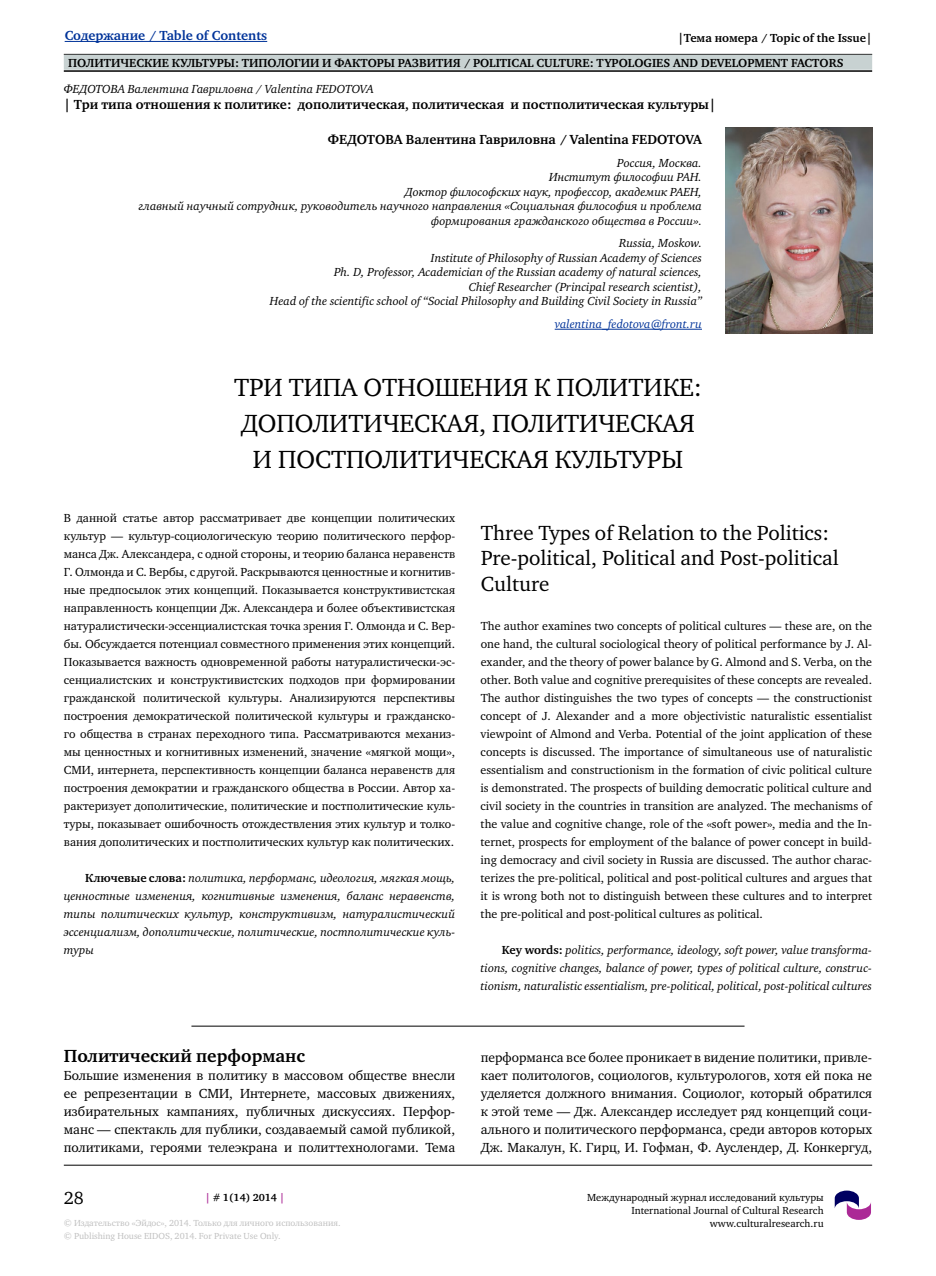
<style>
.page{position:relative;width:936px;height:1276px;background:#fff}
.page>*{position:absolute;margin:0;border:0;box-sizing:border-box;transform-origin:0 0}
.t1{font:25.5px "Charter C";letter-spacing:.12em;color:#000}
.t2{font:21px/25.2px "Charter C";color:#000}
.t3{font:700 18px "Charter C";color:#000}
.t4{font:18px "Charter C";color:#000}
.t5{font:13.5px/18px "Charter C";color:#000;text-align:justify}
.t6{font:700 13.5px "Charter C";color:#000}
.t7{font:700 13.5px "Charter C";color:#039}
.t8{font:12px/18px "Charter C";color:#000;text-align:justify}
.t9{font:italic 12px/14.4px "Charter C";color:#000;text-align:right}
.t10{font:700 12px "Charter C";color:#000}
.t11{font:italic 12px "Charter C";color:#039}
.t12{font:10.5px/12.6px "Charter C";color:#000;text-align:right}
.t13{font:700 10.5px "Charter C";letter-spacing:.005em;color:#000}
.t14{font:9px/12.8px "Charter C";color:#c0c0c0}
.s1{font-weight:700;font-style:normal}
.s2{color:#ab2996}
</style>
<div class="page">
<hr style="left:64px;top:54px;width:808px;height:1px;background:#000">
<div style="left:64px;top:55px;width:808px;height:15px;background:#c8d2d2"></div>
<hr style="left:64px;top:1165px;width:808px;height:1px;background:#000">
<hr style="left:64px;top:70px;width:808px;height:2px;background:#000">
<svg style="left:834px;top:1190px;width:37px;height:30px"></svg>
<hr style="left:65px;top:41px;width:202px;height:1px;background:#039">
<hr style="left:554px;top:329px;width:148px;height:1px;background:#039">
<hr style="left:191px;top:1026px;width:553px;height:1px;background:#000">
<img style="left:725px;top:128px;width:147px;height:206px">
<p class="t7" style="left:65px;top:28px;width:204px">Содержание / Table of Contents</p>
<p class="t10" style="left:678px;top:31px;width:196px">|Тема номера / Topic of the Issue|</p>
<p class="t10" style="left:68px;top:56px;width:777px">Политические культуры: типологии и факторы развития / Political Culture: Typologies and Development Factors</p>
<p class="t9" style="left:64px;top:82px;width:311px">ФЕДОТОВА Валентина Гавриловна / Valentina FEDOTOVA</p>
<p class="t6" style="left:64px;top:97px;width:653px">| Три типа отношения к политике: дополитическая, политическая и постполитическая культуры|</p>
<p class="t6" style="left:328px;top:132px;width:39px">ФЕДОТОВА</p>
<p class="t6" style="left:406px;top:132px;width:244px">Валентина Гавриловна / Valentina FEDOTOVA</p>
<p class="t9" style="left:138px;top:156px;width:565px">Россия, Москва.<br>Институт философии РАН.<br>Доктор философских наук, профессор, академик РАЕН,<br>главный научный сотрудник, руководитель научного направления «Социальная философия и проблема формирования гражданского общества в России».</p>
<p class="t9" style="left:270px;top:236px;width:433px">Russia, Moskow.<br>Institute of Philosophy of Russian Academy of Sciences<br>Ph. D, Professor, Academician of the Russian academy of natural sciences,<br>Chief Researcher (Principal research scientist),<br>Head of the scientific school of “Social Philosophy and Building Civil Society in Russia”</p>
<p class="t11" style="left:554px;top:317px;width:149px">valentina_fedotova@front.ru</p>
<h1 class="t1" style="left:234px;top:373px;width:45px">Трити</h1>
<h1 class="t1" style="left:323px;top:373px;width:305px">па отношения к полити</h1>
<h1 class="t1" style="left:662px;top:373px;width:41px">ке:</h1>
<h1 class="t1" style="left:241px;top:409px;width:107px">дополити</h1>
<h1 class="t1" style="left:382px;top:409px;width:181px">ческая, полити</h1>
<h1 class="t1" style="left:598px;top:409px;width:95px">ческая</h1>
<h1 class="t1" style="left:253px;top:445px;width:165px">и постполити</h1>
<h1 class="t1" style="left:452px;top:445px;width:232px">ческая культуры</h1>
<p class="t8" style="left:64px;top:509px;width:393px">В данной статье автор рассматривает две концепции политических культур — культур-социологическую теорию политического перфор&shy;манса Дж. Александера, с одной стороны, и теорию баланса неравенств Г. Олмонда и С . Вербы, с другой. Раскрываются ценностные и когнитив&shy;ные предпосылок этих концепций. Показывается конструктивистская направленность концепции Дж. Александера и более объективистская натуралистически-эссенциалистская точка зрения Г. Олмонда и С . Вер&shy;бы. Обсуждается потенциал совместного применения этих концепций.<br>Показывается важность одновременной работы натуралистически-эс&shy;сенциалистских и конструктивистских подходов при формировании гражданской политической культуры. Анализируются перспективы построения демократической политической культуры и гражданско&shy;го общества в странах переходного типа. Рассматриваются механиз&shy;мы ценностных и когнитивных изменений, значение «мягкой мощи», СМИ, интернета, перспективность концепции баланса неравенств для построения демократии и гражданского общества в России. Автор ха&shy;рактеризует дополитические, политические и постполитические куль&shy;туры, показывает ошибочность отождествления этих культур и толко&shy;вания дополитических и постполитических культур как политических.</p>
<p class="t9" style="left:64px;top:869px;width:393px;line-height:18px;text-align:justify;text-indent:21px"><span class="s1">Ключевые слова:</span> политика, перформанс, идеология, мягкая мощь, ценностные изменения, когнитивные изменения, баланс неравенств, типы политических культур, конструктивизм, натуралистический эссенциализм, дополитические, политические, постполитические куль&shy;туры</p>
<h3 class="t3" style="left:64px;top:1046px;width:243px">Политический перформанс</h3>
<p class="t5" style="left:64px;top:1067px;width:393px">Большие изменения в политику в массовом обществе внесли ее репрезентации в СМИ, Интернете, массовых движениях, избирательных кампаниях, публичных дискуссиях. Перфор&shy;манс — спектакль для публики, создаваемый самой публикой, политиками, героями телеэкрана и политтехнологами. Тема</p>
<h2 class="t2" style="left:480px;top:521px;width:359px">Three Types of Relation to the Politics:<br>Pre-political, Political and Post-political<br>Culture</h2>
<p class="t8" style="left:480px;top:617px;width:393px">The author examines two concepts of political cultures — these are, on the one hand, the cultural sociological theory of political performance by J. Al&shy;exander, and the theory of power balance by G. Almond and S. Verba, on the other. Both value and cognitive prerequisites of these concepts are revealed.<br>The author distinguishes the two types of concepts — the constructionist concept of J. Alexander and a more objectivistic naturalistic essentialist viewpoint of Almond and Verba. Potential of the joint application of these concepts is discussed. The importance of simultaneous use of naturalistic essentialism and constructionism in the formation of civic political culture is demonstrated. The prospects of building democratic political culture and civil society in the countries in transition are analyzed. The mechanisms of the value and cognitive change, role of the «soft power», media and the In&shy;ternet, prospects for employment of the balance of power concept in build&shy;ing democracy and civil society in Russia are discussed. The author charac&shy;terizes the pre-political, political and post-political cultures and argues that it is wrong both not to distinguish between these cultures and to interpret the pre-political and post-political cultures as political.</p>
<p class="t9" style="left:480px;top:941px;width:393px;line-height:18px;text-align:justify;text-indent:21px"><span class="s1">Key words:</span> politics, performance, ideology, soft power, value transforma&shy;tions, cognitive changes, balance of power, types of political culture, construc&shy;tionism, naturalistic essentialism, pre-political, political, post-political cultures</p>
<p class="t5" style="left:480px;top:1049px;width:393px">перформанса все более проникает в видение политики, привле&shy;кает политологов, социологов, культурологов, хотя ей пока не уделяется должного внимания. Социолог, который обратился к этой теме — Дж. Александер исследует ряд концепций соци&shy;ального и политического перформанса, среди авторов которых Дж. Мaкaлун, К. Гирц, И. Гофман, Ф. Ауслендер, Д . Конкергуд,</p>
<h3 class="t4" style="left:64px;top:1188px;width:22px">28</h3>
<p class="t12" style="left:587px;top:1191px;width:238px">Международный журнал исследований культуры<br>International Journal of Cultural Research www.culturalresearch.ru</p>
<p class="t13" style="left:205px;top:1192px;width:81px"><span class="s2">|</span> # 1(14) 2014 <span class="s2">|</span></p>
<p class="t14" style="left:64px;top:1217px;width:278px">© Издательство «Эйдос», 2014. Только для личного использования. © Publishing House EIDOS, 2014. For Private Use Only.</p>
</div>
